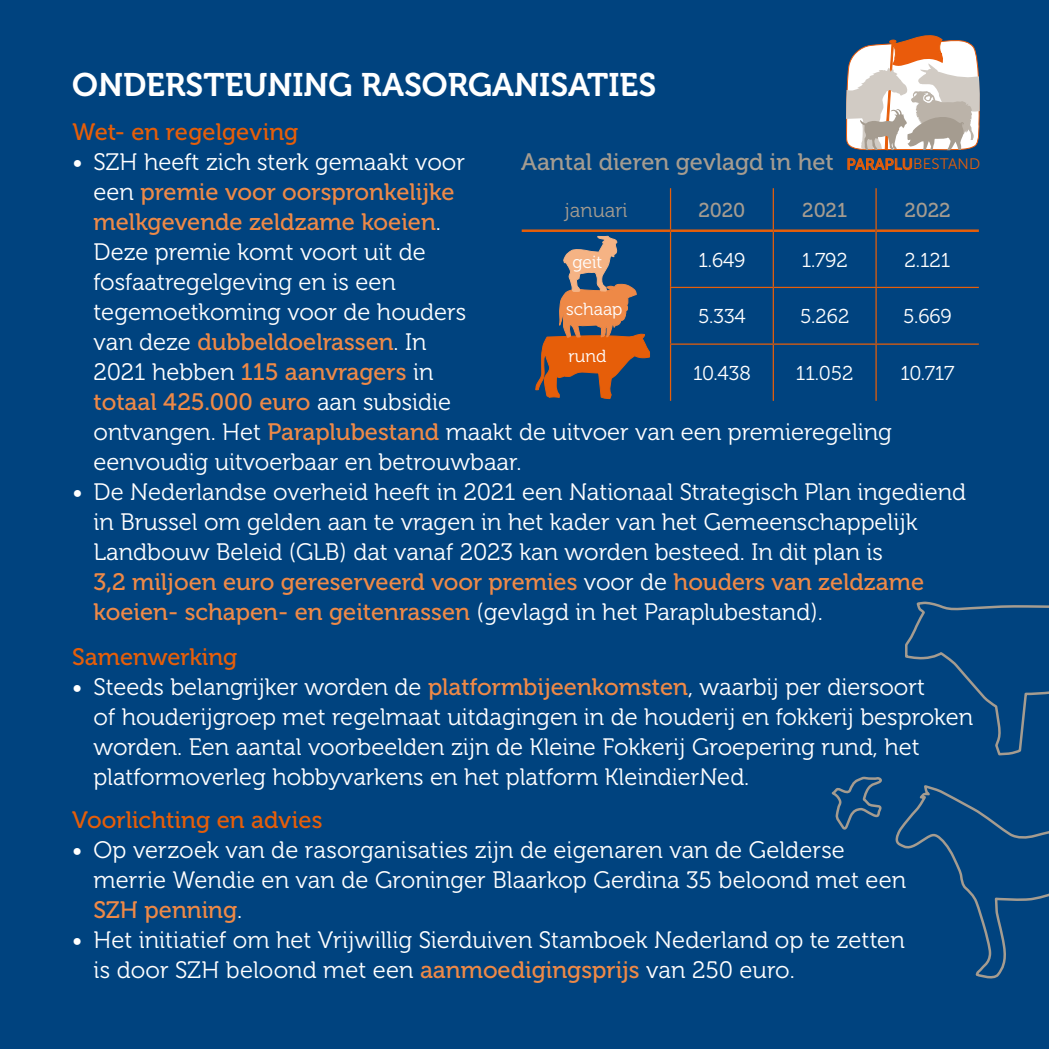
<style>
.page{position:relative;width:1049px;height:1049px;background:#00437f}
.page>*{position:absolute;margin:0;border:0;box-sizing:border-box;transform-origin:0 0}
.t1{font:32.5px "Museo 700";color:#fff}
.t2{font:23.75px/30px "Museo 300";color:#fff}
.t3{font:23.75px/30px "Museo 500";color:#ee8947}
.t4{font:23.75px "Museo 500";color:#e65e09}
.t5{font:23.75px "Museo 500";color:#a59c90}
.t6{font:20px "Museo 300";color:#fff}
.t7{font:20px "Museo 500";letter-spacing:-.005em;color:#a59c90}
.t8{font:20px "Museo 300";color:#a59c90}
.t9{font:17.5px "Museo 300";color:#fff}
.t10{font:15.25px "Museo Sans 500";letter-spacing:.01em;color:#e65e09}
.s1{font-family:"Museo 500";font-size:22.5px}
.s2{font-family:"Museo 300";color:#fff}
.s3{font-family:"Museo 500";color:#ee8947}
.s4{font-family:"Museo Sans 300"}
</style>
<div class="page">
<svg style="left:895px;top:601px;width:154px;height:378px"></svg>
<svg style="left:848px;top:159px;width:64px;height:11px"></svg>
<svg style="left:846px;top:35px;width:134px;height:116px;background:#cabeb7"></svg>
<svg style="left:535px;top:235px;width:115px;height:164px"></svg>
<hr style="left:670px;top:188px;width:1px;height:41px;background:#e65e09">
<hr style="left:773px;top:188px;width:1px;height:41px;background:#e65e09">
<hr style="left:670px;top:232px;width:1px;height:55px;background:#e65e09">
<hr style="left:773px;top:232px;width:1px;height:55px;background:#e65e09">
<hr style="left:670px;top:287px;width:103px;height:1px;background:#e65e09">
<hr style="left:670px;top:288px;width:1px;height:55px;background:#e65e09">
<hr style="left:773px;top:287px;width:103px;height:1px;background:#e65e09">
<hr style="left:773px;top:288px;width:1px;height:55px;background:#e65e09">
<hr style="left:876px;top:287px;width:103px;height:1px;background:#e65e09">
<hr style="left:670px;top:343px;width:103px;height:2px;background:#e65e09">
<hr style="left:670px;top:345px;width:1px;height:56px;background:#e65e09">
<hr style="left:773px;top:343px;width:103px;height:2px;background:#e65e09">
<hr style="left:773px;top:345px;width:1px;height:56px;background:#e65e09">
<hr style="left:876px;top:343px;width:103px;height:2px;background:#e65e09">
<hr style="left:522px;top:229px;width:148px;height:3px;background:#e65e09">
<hr style="left:670px;top:229px;width:103px;height:3px;background:#e65e09">
<hr style="left:773px;top:229px;width:102px;height:3px;background:#e65e09">
<hr style="left:877px;top:229px;width:102px;height:3px;background:#e65e09">
<hr style="left:875px;top:188px;width:2px;height:43px;background:#e65e09">
<hr style="left:875px;top:231px;width:2px;height:56px;background:#e65e09">
<hr style="left:875px;top:288px;width:2px;height:55px;background:#e65e09">
<hr style="left:875px;top:345px;width:2px;height:56px;background:#e65e09">
<svg style="left:831px;top:776px;width:51px;height:54px"></svg>
<h1 class="t1" style="left:72px;top:67px;width:585px">ONDERSTEUNING RASORGANISATIES</h1>
<p class="t4" style="left:72px;top:119px;width:228px">Wet- en regelgeving</p>
<p class="t2" style="left:72px;top:147px;width:394px"><span class="s1">•</span> SZH heeft zich sterk gemaakt voor</p>
<p class="t3" style="left:94px;top:177px;width:362px"><span class="s2">een</span> premie voor oorspronkelijke melkgevende zeldzame koeien<span class="s2">.</span></p>
<p class="t2" style="left:94px;top:237px;width:374px">Deze premie komt voort uit de fosfaatregelgeving en is een tegemoetkoming voor de houders</p>
<p class="t3" style="left:94px;top:327px;width:359px"><span class="s2">van deze</span> dubbeldoelrassen<span class="s2">. In<br>2021 hebben</span> 115 aanvragers <span class="s2">in </span>totaal 425.000 euro <span class="s2">aan subsidie</span></p>
<p class="t2" style="left:94px;top:417px;width:800px">ontvangen. Het <span class="s3">Paraplubestand</span> maakt de uitvoer van een premieregeling eenvoudig uitvoerbaar en betrouwbaar.</p>
<p class="t2" style="left:94px;top:477px;width:874px;text-indent:-21px"><span class="s1">•</span> De Nederlandse overheid heeft in 2021 een Nationaal Strategisch Plan ingediend in Brussel om gelden aan te vragen in het kader van het Gemeenschappelijk<br>Landbouw Beleid (GLB) dat vanaf 2023 kan worden besteed. In dit plan is</p>
<p class="t3" style="left:94px;top:567px;width:832px">3,2 miljoen euro gereserveerd voor premies <span class="s2">voor de</span> houders van zeldzame koeien- schapen- en geitenrassen <span class="s2">(gevlagd in het Paraplubestand).</span></p>
<p class="t4" style="left:72px;top:643px;width:167px">Samenwerking</p>
<p class="t2" style="left:93px;top:672px;width:881px;text-indent:-21px"><span class="s1">•</span> Steeds belangrijker worden de <span class="s3">platformbijeenkomsten</span>, waarbij per diersoort<br>of houderijgroep met regelmaat uitdagingen in de houderij en fokkerij besproken worden. Een aantal voorbeelden zijn de Kleine Fokkerij Groepering rund, het platformoverleg hobbyvarkens en het platform KleindierNed.</p>
<p class="t4" style="left:72px;top:807px;width:252px">Voorlichting en advies</p>
<p class="t2" style="left:93px;top:836px;width:814px;text-indent:-21px"><span class="s1">•</span> Op verzoek van de rasorganisaties zijn de eigenaren van de Gelderse merrie Wendie en van de Groninger Blaarkop Gerdina 35 beloond met een</p>
<p class="t3" style="left:93px;top:896px;width:150px">SZH penning<span class="s2">.</span></p>
<p class="t2" style="left:93px;top:926px;width:813px;text-indent:-21px"><span class="s1">•</span> Het initiatief om het Vrijwillig Sierduiven Stamboek Nederland op te zetten is door SZH beloond met een <span class="s3">aanmoedigingsprijs</span> van 250 euro.</p>
<p class="t5" style="left:521px;top:149px;width:314px">Aantal dieren gevlagd in het</p>
<p class="t10" style="left:846px;top:156px;width:135px">PARAPLU<span class="s4">BESTAND</span></p>
<p class="t8" style="left:565px;top:199px;width:64px">januari</p>
<p class="t7" style="left:698px;top:199px;width:48px">2020</p>
<p class="t7" style="left:802px;top:199px;width:46px">2021</p>
<p class="t7" style="left:904px;top:199px;width:48px">2022</p>
<p class="t6" style="left:698px;top:249px;width:49px">1.649</p>
<p class="t6" style="left:802px;top:249px;width:47px">1.792</p>
<p class="t6" style="left:904px;top:249px;width:47px">2.121</p>
<p class="t9" style="left:572px;top:252px;width:31px">geit</p>
<p class="t9" style="left:566px;top:299px;width:58px">schaap</p>
<p class="t6" style="left:698px;top:306px;width:49px">5.334</p>
<p class="t6" style="left:800px;top:306px;width:51px">5.262</p>
<p class="t6" style="left:903px;top:306px;width:50px">5.669</p>
<p class="t9" style="left:568px;top:346px;width:39px">rund</p>
<p class="t6" style="left:693px;top:362px;width:59px">10.438</p>
<p class="t6" style="left:796px;top:362px;width:59px">11.052</p>
<p class="t6" style="left:900px;top:362px;width:56px">10.717</p>
</div>
